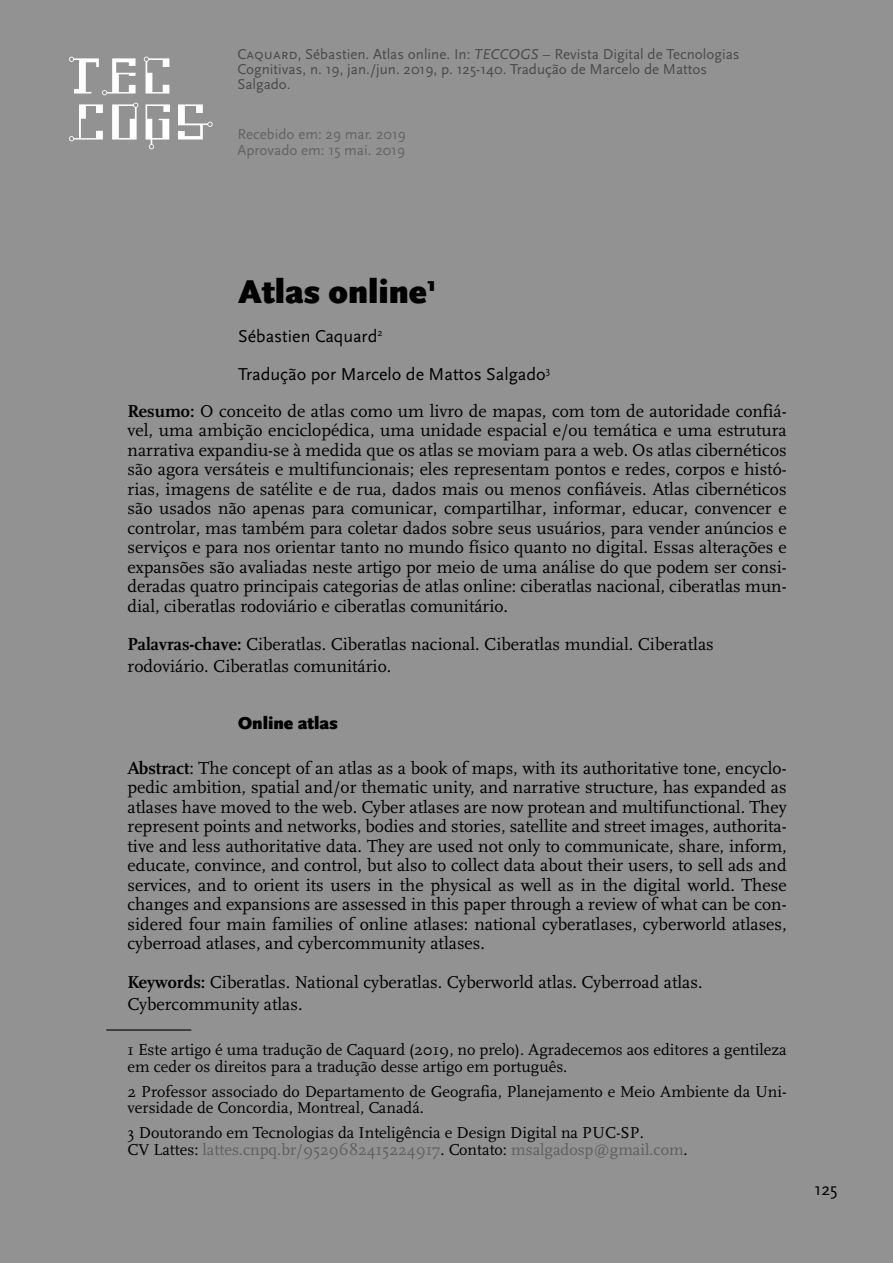
<style>
.page{position:relative;width:893px;height:1263px;background:#929292}
.page>*{position:absolute;margin:0;border:0;box-sizing:border-box;transform-origin:0 0}
.t1{font:900 34.5px "Scala Sans";color:#000}
.t2{font:18px/19.5px "Scala";color:#000;text-align:justify}
.t3{font:18px/38.5px "Scala Sans";color:#000}
.t4{font:900 18px "Scala Sans";color:#000}
.t5{font:16.5px/16.5px "Scala";color:#000}
.t6{font:15px/15px "Scala Sans";color:#4a4a49}
.t7{font:15px/16.5px "Scala Sans";color:#646363}
.s1{font-family:"Scala Sans Caps"}
.s2{font-family:"Scala Sans Caps";font-style:italic}
.s3{font-weight:700}
.s4{font-family:"Scala Caps"}
.s5{color:#5f5e5e}
</style>
<div class="page">
<svg style="left:69px;top:57px;width:67px;height:38px"></svg>
<svg style="left:144px;top:57px;width:25px;height:37px"></svg>
<svg style="left:69px;top:104px;width:34px;height:37px"></svg>
<svg style="left:112px;top:103px;width:26px;height:37px"></svg>
<svg style="left:178px;top:104px;width:35px;height:36px"></svg>
<svg style="left:146px;top:104px;width:24px;height:45px"></svg>
<hr style="left:106px;top:1029px;width:85px;height:1px;background:#000">
<p class="t6" style="left:237px;top:47px;width:504px"><span class="s1">Caquard,</span> Sébastien. Atlas online. In: <span class="s2">TECCOGS</span> – Revista Digital de Tecnologias<br>Cognitivas, n. 19, jan./jun. 2019, p. 125-140. Tradução de Marcelo de Mattos<br>Salgado.</p>
<p class="t7" style="left:237px;top:126px;width:170px">Recebido em: 29 mar. 2019<br>Aprovado em: 15 mai. 2019</p>
<h1 class="t1" style="left:238px;top:273px;width:200px">Atlas online<sup>1</sup></h1>
<p class="t3" style="left:238px;top:317px;width:314px">Sébastien Caquard<sup>2<br></sup>Tradução por Marcelo de Mattos Salgado<sup>3</sup></p>
<p class="t2" style="left:128px;top:401px;width:661px"><span class="s3">Resumo:</span> O conceito de atlas como um livro de mapas, com tom de autoridade confiá&shy;vel, uma ambição enciclopédica, uma unidade espacial e/ou temática e uma estrutura narrativa expandiu-se à medida que os atlas se moviam para a web. Os atlas cibernéticos são agora versáteis e multifuncionais; eles representam pontos e redes, corpos e histó&shy;rias, imagens de satélite e de rua, dados mais ou menos confiáveis. Atlas cibernéticos são usados não apenas para comunicar, compartilhar, informar, educar, convencer e controlar, mas também para coletar dados sobre seus usuários, para vender anúncios e serviços e para nos orientar tanto no mundo físico quanto no digital. Essas alterações e expansões são avaliadas neste artigo por meio de uma análise do que podem ser consi&shy;deradas quatro principais categorias de atlas online: ciberatlas nacional, ciberatlas mun&shy;dial, ciberatlas rodoviário e ciberatlas comunitário.</p>
<p class="t2" style="left:128px;top:634px;width:588px;line-height:21.6px"><span class="s3">Palavras-chave:</span> Ciberatlas. Ciberatlas nacional. Ciberatlas mundial. Ciberatlas rodoviário. Ciberatlas comunitário.</p>
<p class="t4" style="left:238px;top:713px;width:101px">Online atlas</p>
<p class="t2" style="left:128px;top:759px;width:661px"><span class="s3">Abstract</span>: The concept of an atlas as a book of maps, with its authoritative tone, encyclo&shy;pedic ambition, spatial and/or thematic unity, and narrative structure, has expanded as atlases have moved to the web. Cyber atlases are now protean and multifunctional. They represent points and networks, bodies and stories, satellite and street images, authorita&shy;tive and less authoritative data. They are used not only to communicate, share, inform, educate, convince, and control, but also to collect data about their users, to sell ads and services, and to orient its users in the physical as well as in the digital world. These changes and expansions are assessed in this paper through a review of what can be con&shy;sidered four main families of online atlases: national cyberatlases, cyberworld atlases, cyberroad atlases, and cybercommunity atlases.</p>
<p class="t2" style="left:128px;top:972px;width:576px;line-height:21.6px"><span class="s3">Keywords:</span> Ciberatlas. National cyberatlas. Cyberworld atlas. Cyberroad atlas.<br>Cybercommunity atlas.</p>
<p class="t5" style="left:128px;top:1042px;width:661px">1 Este artigo é uma tradução de Caquard (2019, no prelo). Agradecemos aos editores a gentileza em ceder os direitos para a tradução desse artigo em português.</p>
<p class="t5" style="left:128px;top:1083px;width:661px">2 Professor associado do Departamento de Geografia, Planejamento e Meio Ambiente da Uni&shy;versidade de Concordia, Montreal, Canadá.</p>
<p class="t5" style="left:128px;top:1125px;width:562px">3 Doutorando em Tecnologias da Inteligência e Design Digital na <span class="s4">PUC-SP</span>.<br><span class="s4">CV</span> Lattes: <span class="s5">lattes.cnpq.br/9529682415224917</span>. Contato: <span class="s5">msalgadosp@gmail.com</span>.</p>
<p class="t3" style="left:814px;top:1170px;width:25px">125</p>
</div>
